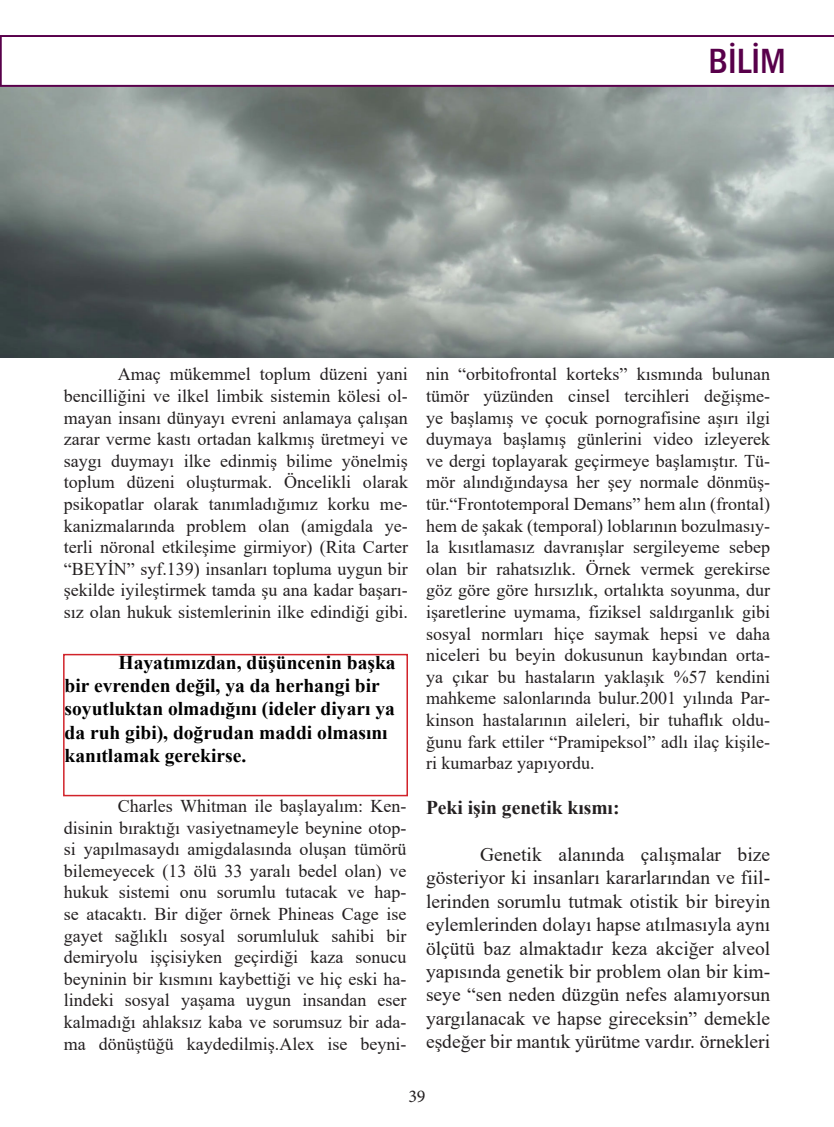
<style>
.page{position:relative;width:834px;height:1127px;background:#fff}
.page>*{position:absolute;margin:0;border:0;box-sizing:border-box;transform-origin:0 0}
.t1{font:500 condensed 36px "Franklin Gothic";color:#58004a}
.t2{font:19.5px/23.4px "Times New Roman";color:#231f20;text-align:justify}
.t3{font:700 19.5px/23.4px "Times New Roman";color:#000}
.t4{font:700 19.5px "Times New Roman";color:#231f20}
.t5{font:18px/21.6px "Times New Roman";color:#231f20;text-align:justify}
.t6{font:18px "Minion Pro";color:#231f20}
</style>
<div class="page">
<img style="left:0;top:87px;width:833px;height:270px">
<div style="left:63px;top:654px;width:345px;height:142px;border:2px solid #d1232a"></div>
<svg style="left:0;top:35px;width:833px;height:52px"></svg>
<p class="t1" style="left:708px;top:38px;width:79px">BİLİM</p>
<p class="t5" style="left:64px;top:363px;width:345px;text-indent:54px">Amaç mükemmel toplum düzeni yani bencilliğini ve ilkel limbik sistemin kölesi ol&shy;mayan insanı dünyayı evreni anlamaya çalışan zarar verme kastı ortadan kalkmış üretmeyi ve saygı duymayı ilke edinmiş bilime yönelmiş toplum düzeni oluşturmak. Öncelikli olarak psikopatlar olarak tanımladığımız korku me&shy;kanizmalarında problem olan (amigdala ye&shy;terli nöronal etkileşime girmiyor) (Rita Carter “BEYİN” syf.139) insanları topluma uygun bir şekilde iyileştirmek tamda şu ana kadar başarı&shy;sız olan hukuk sistemlerinin ilke edindiği gibi.</p>
<p class="t3" style="left:65px;top:650px;width:332px;text-indent:54px">Hayatımızdan, düşüncenin başka bir evrenden değil, ya da herhangi bir soyutluktan olmadığını (ideler diyarı ya da ruh gibi), doğrudan maddi olmasını kanıtlamak gerekirse.</p>
<p class="t5" style="left:64px;top:794px;width:344px;text-indent:54px">Charles Whitman ile başlayalım: Ken&shy;disinin bıraktığı vasiyetnameyle beynine otop&shy;si yapılmasaydı amigdalasında oluşan tümörü bilemeyecek (13 ölü 33 yaralı bedel olan) ve hukuk sistemi onu sorumlu tutacak ve hap&shy;se atacaktı. Bir diğer örnek Phineas Cage ise gayet sağlıklı sosyal sorumluluk sahibi bir demiryolu işçisiyken geçirdiği kaza sonucu beyninin bir kısmını kaybettiği ve hiç eski ha&shy;lindeki sosyal yaşama uygun insandan eser kalmadığı ahlaksız kaba ve sorumsuz bir ada&shy;ma dönüştüğü kaydedilmiş.Alex ise beyni-</p>
<p class="t5" style="left:426px;top:363px;width:345px">nin “orbitofrontal korteks” kısmında bulunan tümör yüzünden cinsel tercihleri değişme&shy;ye başlamış ve çocuk pornografisine aşırı ilgi duymaya başlamış günlerini video izleyerek ve dergi toplayarak geçirmeye başlamıştır. Tü&shy;mör alındığındaysa her şey normale dönmüş&shy;tür.“Frontotemporal Demans” hem alın (frontal) hem de şakak (temporal) loblarının bozulmasıy&shy;la kısıtlamasız davranışlar sergileyeme sebep olan bir rahatsızlık. Örnek vermek gerekirse göz göre göre hırsızlık, ortalıkta soyunma, dur işaretlerine uymama, fiziksel saldırganlık gibi sosyal normları hiçe saymak hepsi ve daha niceleri bu beyin dokusunun kaybından orta&shy;ya çıkar bu hastaların yaklaşık %57 kendini mahkeme salonlarında bulur.2001 yılında Par&shy;kinson hastalarının aileleri, bir tuhaflık oldu&shy;ğunu fark ettiler “Pramipeksol” adlı ilaç kişile&shy;ri kumarbaz yapıyordu.</p>
<p class="t4" style="left:426px;top:793px;width:195px">Peki işin genetik kısmı:</p>
<p class="t2" style="left:426px;top:842px;width:345px;text-indent:54px">Genetik alanında çalışmalar bize gösteriyor ki insanları kararlarından ve fiil&shy;lerinden sorumlu tutmak otistik bir bireyin eylemlerinden dolayı hapse atılmasıyla aynı ölçütü baz almaktadır keza akciğer alveol yapısında genetik bir problem olan bir kim&shy;seye “sen neden düzgün nefes alamıyorsun yargılanacak ve hapse gireceksin” demekle eşdeğer bir mantık yürütme vardır. örnekleri</p>
<p class="t6" style="left:408px;top:1084px;width:19px">39</p>
</div>
